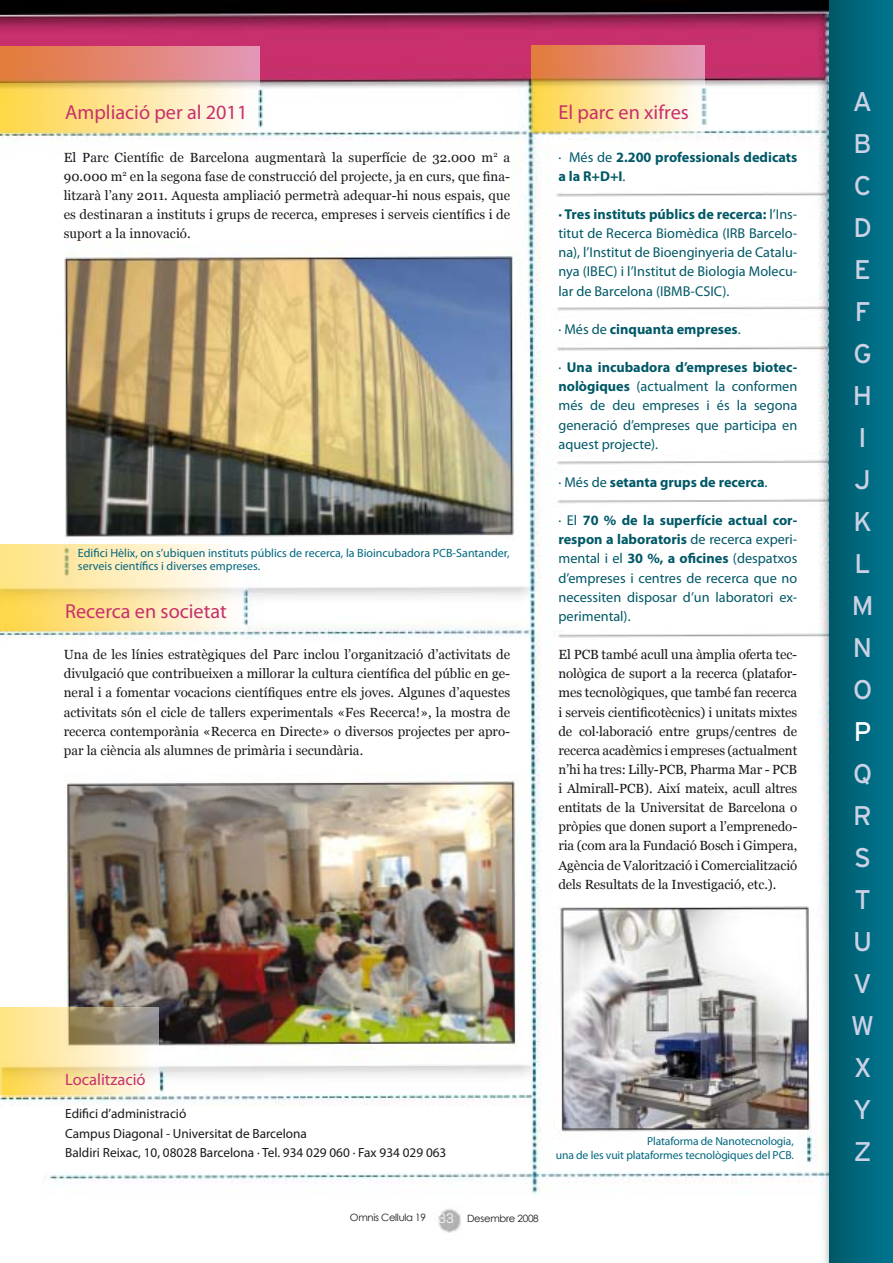
<style>
.page{position:relative;width:893px;height:1263px;background:#fff}
.page>*{position:absolute;margin:0;border:0;box-sizing:border-box;transform-origin:0 0}
.t1{font:27px/42px "Interstate";color:#ccd1e5}
.t2{font:27px "Interstate";color:#fff}
.t3{font:20.25px "Myriad Pro";color:#c7306c}
.t4{font:16.5px "Myriad Pro";color:#c7306c}
.t5{font:14.25px/19.2px "Myriad Pro";color:#005867;text-align:justify}
.t6{font:700 14.25px/19.2px "Myriad Pro";color:#005867}
.t7{font:13.35px/19.2px "Georgia";color:#1a171b;text-align:justify}
.t8{font:13.35px/19.2px "Myriad Pro";color:#1a171b}
.t9{font:12px/13.5px "Myriad Pro";color:#00677f}
.t10{font:11.7px/13.5px "Myriad Pro";letter-spacing:-.01em;color:#00677f;text-align:right}
.t11{font:10.05px "Century Gothic";letter-spacing:-.03em;color:#1a171b}
.s1{font-weight:400}
.s2{font-weight:700}
.s3{font-family:"Akzidenz Grotesk BE";font-weight:300;font-size:13.5px;color:#fff}
</style>
<div class="page">
<img style="left:0;top:0;width:829px;height:1263px">
<svg style="left:531px;top:46px;width:174px;height:86px;background:#eebd8c"></svg>
<svg style="left:0;top:544px;width:245px;height:86px;background:#fce9ae"></svg>
<svg style="left:0;top:1008px;width:159px;height:86px;background:#e2d19a"></svg>
<svg style="left:0;top:46px;width:260px;height:86px;background:#efbc8b"></svg>
<div style="left:829px;top:0;width:64px;height:1263px;background:linear-gradient(to right,#005968,#00758f)"></div>
<h2 class="t3" style="left:65px;top:100px;width:184px">Ampliació per al 2011</h2>
<h2 class="t3" style="left:558px;top:100px;width:132px">El parc en xifres</h2>
<p class="t7" style="left:64px;top:147px;width:448px">El Parc Científic de Barcelona augmentarà la superfície de 32.000 m<sup>2</sup> a 90.000 m<sup>2</sup> en la segona fase de construcció del projecte, ja en curs, que fina&shy;litzarà l’any 2011. Aquesta ampliació permetrà adequar-hi nous espais, que es destinaran a instituts i grups de recerca, empreses i serveis científics i de suport a la innovació.</p>
<p class="t9" style="left:78px;top:546px;width:433px">Edifici Hèlix, on s’ubiquen instituts públics de recerca, la Bioincubadora PCB-Santander, serveis científics i diverses empreses.</p>
<h2 class="t3" style="left:65px;top:598px;width:163px">Recerca en societat</h2>
<p class="t7" style="left:64px;top:645px;width:448px">Una de les línies estratègiques del Parc inclou l’organització d’activitats de divulgació que contribueixen a millorar la cultura científica del públic en ge&shy;neral i a fomentar vocacions científiques entre els joves. Algunes d’aquestes activitats són el cicle de tallers experimentals «Fes Recerca!», la mostra de recerca contemporània «Recerca en Directe» o diversos projectes per apro&shy;par la ciència als alumnes de primària i secundària.</p>
<p class="t6" style="left:558px;top:147px;width:240px"><span class="s1">· Més de</span> 2.200 professionals dedicats a la R+D+I<span class="s1">.</span></p>
<p class="t5" style="left:558px;top:204px;width:240px"><span class="s2">· Tres instituts públics de recerca:</span> l’Ins&shy;titut de Recerca Biomèdica (IRB Barcelo&shy;na), l’Institut de Bioenginyeria de Catalu&shy;nya (IBEC) i l’Institut de Biologia Molecu&shy;lar de Barcelona (IBMB-CSIC).</p>
<p class="t6" style="left:558px;top:319px;width:184px"><span class="s1">· Més de</span> cinquanta empreses<span class="s1">.</span></p>
<p class="t5" style="left:558px;top:357px;width:240px">· <span class="s2">Una incubadora d’empreses biotec&shy;nològiques</span> (actualment la conformen més de deu empreses i és la segona generació d’empreses que participa en aquest projecte).</p>
<p class="t6" style="left:558px;top:472px;width:211px"><span class="s1">· Més de</span> setanta grups de recerca<span class="s1">.</span></p>
<p class="t5" style="left:558px;top:511px;width:240px">· El <span class="s2">70 % de la superfície actual cor&shy;respon a laboratoris</span> de recerca experi&shy;mental i el <span class="s2">30 %, a oficines</span> (despatxos d’empreses i centres de recerca que no necessiten disposar d’un laboratori ex&shy;perimental).</p>
<p class="t7" style="left:558px;top:645px;width:240px">El PCB també acull una àmplia oferta tec&shy;nològica de suport a la recerca (platafor&shy;mes tecnològiques, que també fan recerca i serveis cientificotècnics) i unitats mixtes de col·laboració entre grups/centres de recerca acadèmics i empreses (actualment n’hi ha tres: Lilly-PCB, Pharma Mar - PCB i Almirall-PCB). Així mateix, acull altres entitats de la Universitat de Barcelona o pròpies que donen suport a l’emprenedo&shy;ria (com ara la Fundació Bosch i Gimpera, Agència de Valorització i Comercialització dels Resultats de la Investigació, etc.).</p>
<p class="t4" style="left:65px;top:1069px;width:82px">Localització</p>
<p class="t8" style="left:65px;top:1104px;width:383px">Edifici d’administració<br>Campus Diagonal - Universitat de Barcelona<br>Baldiri Reixac, 10, 08028 Barcelona · Tel. 934 029 060 · Fax 934 029 063</p>
<p class="t10" style="left:556px;top:1134px;width:239px">Plataforma de Nanotecnologia,<br>una de les vuit plataformes tecnològiques del PCB.</p>
<p class="t11" style="left:350px;top:1210px;width:190px">Omnis Cellula 19 <span class="s3">33</span> Desembre 2008</p>
<h1 class="t1" style="left:852px;top:80px;width:23px">A<br>B<br>C<br>D<br>E<br>F<br>G<br>H<br>I<br>J<br>K<br>L<br>M<br>N<br>O</h1>
<h1 class="t2" style="left:854px;top:717px;width:19px">P</h1>
<h1 class="t1" style="left:851px;top:752px;width:25px">Q<br>R<br>S<br>T<br>U<br>V<br>W<br>X<br>Y<br>Z</h1>
</div>
